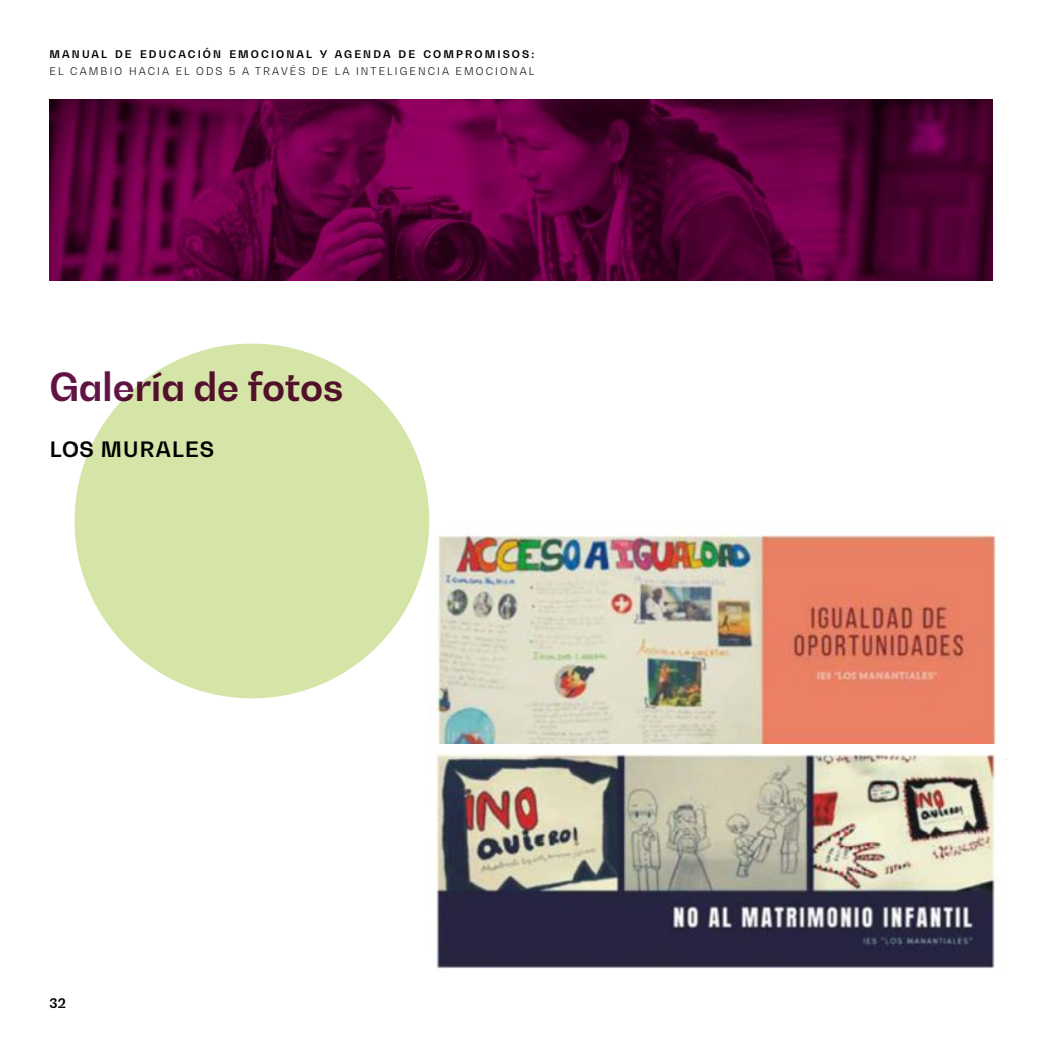
<style>
.page{position:relative;width:1042px;height:1042px;background:#fff}
.page>*{position:absolute;margin:0;border:0;box-sizing:border-box;transform-origin:0 0}
.t1{font:700 38.5px "Bw Gradual";color:#611443}
.t2{font:700 21px "Bw Gradual";letter-spacing:.06em;color:#000}
.t3{font:700 13.12px "Bw Gradual";color:#000}
.t4{font:300 10.5px "Bw Gradual";letter-spacing:.2em;color:#000}
.t5{font:700 10.5px "Bw Gradual";letter-spacing:.2em;color:#000}
</style>
<div class="page">
<img style="left:50px;top:99px;width:942px;height:181px">
<div style="left:75px;top:344px;width:354px;height:354px;background:#d5e4a7;border-radius:50%"></div>
<img style="left:436px;top:535px;width:571px;height:225px">
<img style="left:435px;top:744px;width:570px;height:225px">
<p class="t5" style="left:50px;top:47px;width:486px">MANUAL DE EDUCACIÓN EMOCIONAL Y AGENDA DE COMPROMISOS:</p>
<p class="t4" style="left:50px;top:65px;width:486px">EL CAMBIO HACIA EL ODS 5 A TRAVÉS DE LA INTELIGENCIA EMOCIONAL</p>
<h1 class="t1" style="left:50px;top:361px;width:295px">Galería de fotos</h1>
<h2 class="t2" style="left:50px;top:435px;width:166px">LOS MURALES</h2>
<p class="t3" style="left:50px;top:995px;width:18px">32</p>
</div>
